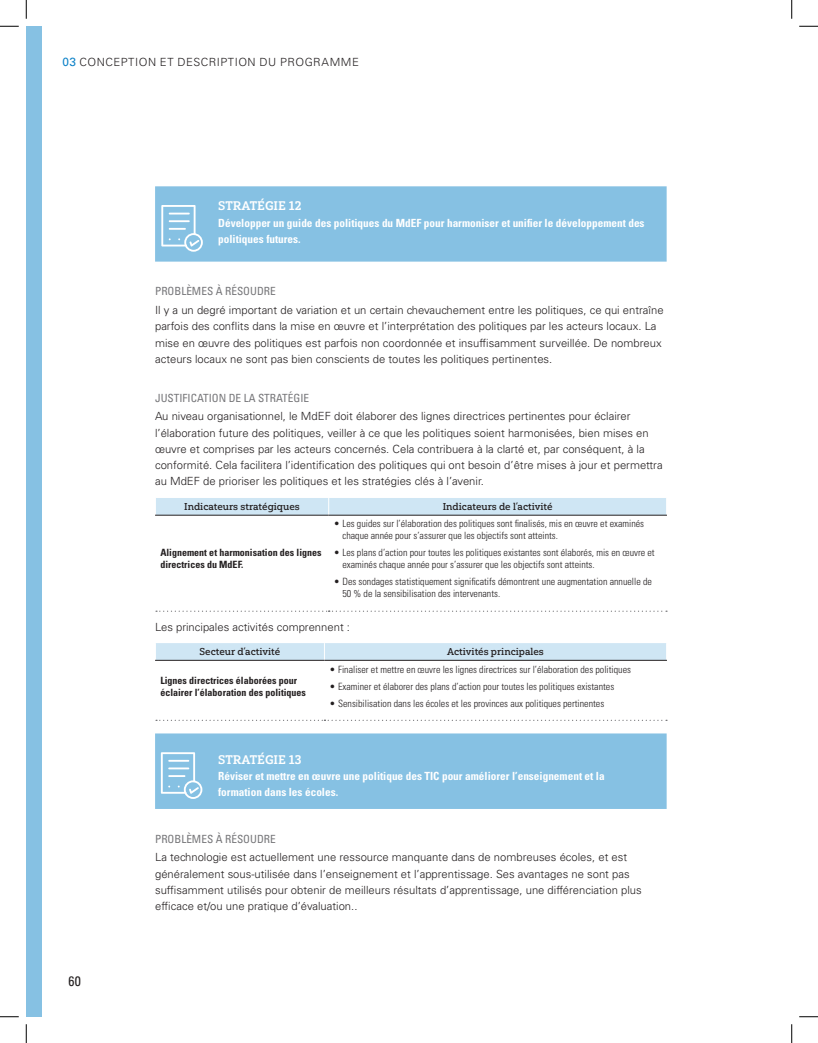
<style>
.page{position:relative;width:818px;height:1043px;background:#fff}
.page>*{position:absolute;margin:0;border:0;box-sizing:border-box;transform-origin:0 0}
.t1{font:condensed 13.75px "Univers LT Std";color:#231f20}
.Strategy{font:12.5px "Yorkten Slab Nor Bol";color:#fff}
.Body{font:300 11.25px/16.2px "Univers LT Std";color:#231f20}
.Strategy-2{font:700 condensed 11.25px/16.2px "Univers LT Std";color:#fff}
.Heading_5{font:condensed 11.25px "Univers LT Std";color:#77777a}
.Body-2{font:300 11.25px "Univers LT Std";letter-spacing:.045em;color:#231f20}
.t2{font:300 condensed 10px/12px "Univers LT Std";color:#231f20}
.Table_Highlight{font:700 condensed 10px/12px "Univers LT Std";color:#231f20}
.Table_Header{font:10px "Yorkten Slab Nor Med";color:#231f20}
.s1{font-weight:400;font-size:11.88px;color:#0d82c8}
</style>
<div class="page">
<div style="left:26px;top:26px;width:15px;height:990px;background:#86c1e3"></div>
<div style="left:155px;top:186px;width:511px;height:76px;background:#86c1e3"></div>
<svg style="left:161px;top:205px;width:42px;height:47px;background:#a2cfe9"></svg>
<svg style="left:156px;top:610px;width:511px;height:2px"></svg>
<div style="left:155px;top:498px;width:512px;height:17px;background:#cfe6f4"></div>
<hr style="left:155px;top:515px;width:174px;height:1px;background:#231f20">
<hr style="left:328px;top:515px;width:339px;height:1px;background:#231f20">
<svg style="left:155px;top:643px;width:512px;height:78px"></svg>
<hr style="left:155px;top:660px;width:169px;height:1px;background:#231f20">
<hr style="left:324px;top:660px;width:343px;height:1px;background:#231f20">
<div style="left:155px;top:733px;width:511px;height:76px;background:#86c1e3"></div>
<svg style="left:161px;top:752px;width:41px;height:47px;background:#a2cfe9"></svg>
<svg style="left:0;top:25px;width:19px;height:2px"></svg>
<svg style="left:799px;top:25px;width:19px;height:2px"></svg>
<svg style="left:0;top:1016px;width:19px;height:1px"></svg>
<svg style="left:799px;top:1016px;width:19px;height:1px"></svg>
<svg style="left:25px;top:0;width:2px;height:19px"></svg>
<svg style="left:25px;top:1024px;width:2px;height:18px"></svg>
<svg style="left:791px;top:0;width:1px;height:19px"></svg>
<svg style="left:791px;top:1024px;width:1px;height:18px"></svg>
<p class="Body-2" style="left:62px;top:56px;width:298px"><span class="s1">03</span> CONCEPTION ET DESCRIPTION DU PROGRAMME</p>
<p class="Strategy" style="left:218px;top:198px;width:85px">STRATÉGIE 12</p>
<p class="Strategy-2" style="left:218px;top:214px;width:428px">Développer un guide des politiques du MdEF pour harmoniser et unifier le développement des politiques futures.</p>
<p class="Heading_5" style="left:155px;top:284px;width:122px">PROBLÈMES À RÉSOUDRE</p>
<p class="Body" style="left:155px;top:302px;width:510px">Il y a un degré important de variation et un certain chevauchement entre les politiques, ce qui entraîne parfois des conflits dans la mise en œuvre et l’interprétation des politiques par les acteurs locaux. La mise en œuvre des politiques est parfois non coordonnée et insuffisamment surveillée. De nombreux acteurs locaux ne sont pas bien conscients de toutes les politiques pertinentes.</p>
<p class="Heading_5" style="left:155px;top:390px;width:155px">JUSTIFICATION DE LA STRATÉGIE</p>
<p class="Body" style="left:155px;top:408px;width:509px">Au niveau organisationnel, le MdEF doit élaborer des lignes directrices pertinentes pour éclairer l’élaboration future des politiques, veiller à ce que les politiques soient harmonisées, bien mises en œuvre et comprises par les acteurs concernés. Cela contribuera à la clarté et, par conséquent, à la conformité. Cela facilitera l’identification des politiques qui ont besoin d’être mises à jour et permettra au MdEF de prioriser les politiques et les stratégies clés à l’avenir.</p>
<p class="Table_Header" style="left:184px;top:500px;width:117px">Indicateurs stratégiques</p>
<p class="Table_Header" style="left:442px;top:500px;width:111px">Indicateurs de l’activité</p>
<p class="Table_Highlight" style="left:160px;top:547px;width:163px">Alignement et harmonisation des lignes directrices du MdEF.</p>
<p class="t2" style="left:342px;top:518px;width:303px;text-indent:-9px">• Les guides sur l’élaboration des politiques sont finalisés, mis en œuvre et examinés chaque année pour s’assurer que les objectifs sont atteints.</p>
<p class="t2" style="left:342px;top:547px;width:314px;text-indent:-9px">• Les plans d’action pour toutes les politiques existantes sont élaborés, mis en œuvre et examinés chaque année pour s’assurer que les objectifs sont atteints.</p>
<p class="t2" style="left:342px;top:576px;width:311px;text-indent:-9px">• Des sondages statistiquement significatifs démontrent une augmentation annuelle de<br>50 % de la sensibilisation des intervenants.</p>
<p class="Body" style="left:155px;top:618px;width:196px">Les principales activités comprennent :</p>
<p class="Table_Header" style="left:199px;top:646px;width:82px">Secteur d’activité</p>
<p class="Table_Header" style="left:447px;top:646px;width:98px">Activités principales</p>
<p class="Table_Highlight" style="left:160px;top:674px;width:147px">Lignes directrices élaborées pour éclairer l’élaboration des politiques</p>
<p class="t2" style="left:329px;top:663px;width:303px">• Finaliser et mettre en œuvre les lignes directrices sur l’élaboration des politiques</p>
<p class="t2" style="left:329px;top:680px;width:286px">• Examiner et élaborer des plans d’action pour toutes les politiques existantes</p>
<p class="t2" style="left:329px;top:697px;width:276px">• Sensibilisation dans les écoles et les provinces aux politiques pertinentes</p>
<p class="t1" style="left:69px;top:972px;width:14px">60</p>
<p class="Strategy" style="left:218px;top:751px;width:85px">STRATÉGIE 13</p>
<p class="Strategy-2" style="left:218px;top:768px;width:388px">Réviser et mettre en œuvre une politique des TIC pour améliorer l’enseignement et la formation dans les écoles.</p>
<p class="Heading_5" style="left:155px;top:831px;width:122px">PROBLÈMES À RÉSOUDRE</p>
<p class="Body" style="left:155px;top:849px;width:488px">La technologie est actuellement une ressource manquante dans de nombreuses écoles, et est généralement sous-utilisée dans l’enseignement et l’apprentissage. Ses avantages ne sont pas suffisamment utilisés pour obtenir de meilleurs résultats d’apprentissage, une différenciation plus efficace et/ou une pratique d’évaluation..</p>
</div>
